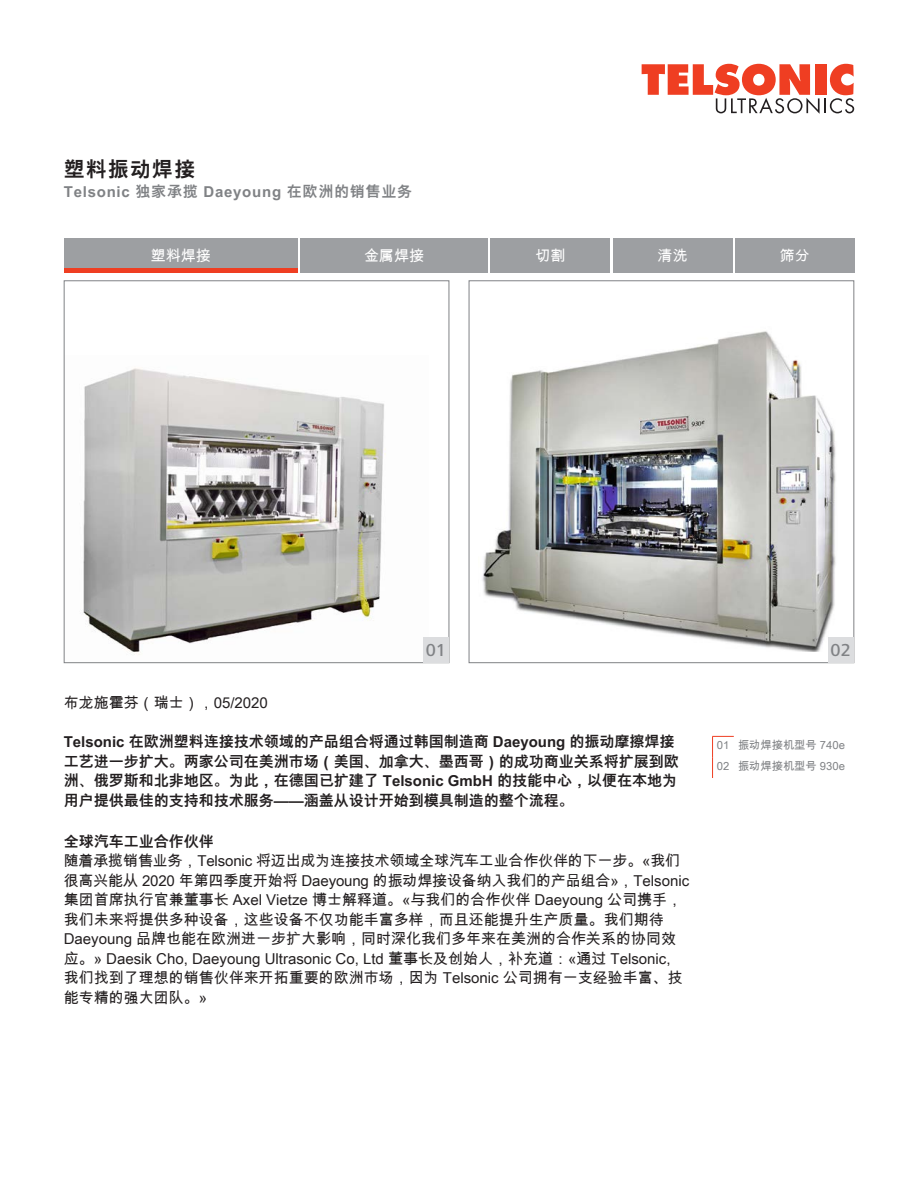
<style>
.page{position:relative;width:918px;height:1188px;background:#fff}
.page>*{position:absolute;margin:0;border:0;box-sizing:border-box;transform-origin:0 0}
.Haupttitel_black{font:700 21px "Arial Unicode MS";letter-spacing:.05em;color:#231f20}
.t1{font:500 18px "Frutiger Next LTW1 G";color:#808285}
.Lauftext_10_13pt{font:15px/19.5px "Arial Unicode MS";color:#231f20}
.Lauftext_10_13pt__me{font:700 15px/19.5px "Arial Unicode MS";color:#231f20}
.Subtitel_grau{font:700 15px "Arial Unicode MS";letter-spacing:.05em;color:#808285}
.Portfoliotitel{font:15px "Arial Unicode MS";color:#fff}
.Legende_7_5_9pt{font:11.25px "Arial Unicode MS";color:#808285}
.Legende_7_5_9pt__med{font:11.25px "Arial Unicode MS";color:#808285}
</style>
<div class="page">
<div style="left:64px;top:239px;width:234px;height:34px;background:#9d9fa2"></div>
<div style="left:301px;top:239px;width:187px;height:34px;background:#9d9fa2"></div>
<div style="left:491px;top:239px;width:119px;height:34px;background:#9d9fa2"></div>
<div style="left:613px;top:239px;width:119px;height:34px;background:#9d9fa2"></div>
<div style="left:735px;top:239px;width:119px;height:34px;background:#9d9fa2"></div>
<hr style="left:64px;top:269px;width:234px;height:4px;background:#ef3e22">
<svg style="left:712px;top:736px;width:22px;height:42px"></svg>
<svg style="left:642px;top:64px;width:212px;height:50px"></svg>
<svg style="left:63px;top:280px;width:387px;height:383px"></svg>
<svg style="left:468px;top:280px;width:387px;height:383px"></svg>
<div style="left:423px;top:637px;width:26px;height:25px;background:#dcdddf"></div>
<div style="left:828px;top:637px;width:25px;height:25px;background:#dcdddf"></div>
<p class="Haupttitel_black" style="left:64px;top:154px;width:133px">塑料振动焊接</p>
<p class="Subtitel_grau" style="left:64px;top:180px;width:350px">Telsonic 独家承揽 Daeyoung 在欧洲的销售业务</p>
<p class="Portfoliotitel" style="left:151px;top:245px;width:61px">塑料焊接</p>
<p class="Portfoliotitel" style="left:364px;top:245px;width:61px">金属焊接</p>
<p class="Portfoliotitel" style="left:535px;top:245px;width:31px">切割</p>
<p class="Portfoliotitel" style="left:658px;top:245px;width:31px">清洗</p>
<p class="Portfoliotitel" style="left:780px;top:245px;width:31px">筛分</p>
<p class="t1" style="left:426px;top:640px;width:22px">01</p>
<p class="t1" style="left:831px;top:640px;width:22px">02</p>
<p class="Lauftext_10_13pt" style="left:64px;top:693px;width:206px">布龙施霍芬（瑞士），05/2020</p>
<p class="Lauftext_10_13pt__me" style="left:64px;top:732px;width:617px">Telsonic 在欧洲塑料连接技术领域的产品组合将通过韩国制造商 Daeyoung 的振动摩擦焊接工艺进一步扩大。两家公司在美洲市场（美国、加拿大、墨西哥）的成功商业关系将扩展到欧洲、俄罗斯和北非地区。为此，在德国已扩建了 Telsonic GmbH 的技能中心，以便在本地为用户提供最佳的支持和技术服务——涵盖从设计开始到模具制造的整个流程。</p>
<p class="Lauftext_10_13pt__me" style="left:64px;top:832px;width:151px">全球汽车工业合作伙伴</p>
<p class="Lauftext_10_13pt" style="left:64px;top:851px;width:627px">随着承揽销售业务，Telsonic 将迈出成为连接技术领域全球汽车工业合作伙伴的下一步。«我们很高兴能从 2020 年第四季度开始将 Daeyoung 的振动焊接设备纳入我们的产品组合»，Telsonic集团首席执行官兼董事长 Axel Vietze 博士解释道。«与我们的合作伙伴 Daeyoung 公司携手，我们未来将提供多种设备，这些设备不仅功能丰富多样，而且还能提升生产质量。我们期待Daeyoung 品牌也能在欧洲进一步扩大影响，同时深化我们多年来在美洲的合作关系的协同效应。» Daesik Cho, Daeyoung Ultrasonic Co, Ltd 董事长及创始人，补充道：«通过 Telsonic,我们找到了理想的销售伙伴来开拓重要的欧洲市场，因为 Telsonic 公司拥有一支经验丰富、技能专精的强大团队。»</p>
<p class="Legende_7_5_9pt__med" style="left:717px;top:737px;width:14px">01</p>
<p class="Legende_7_5_9pt" style="left:738px;top:737px;width:108px">振动焊接机型号 740e</p>
<p class="Legende_7_5_9pt__med" style="left:717px;top:757px;width:14px">02</p>
<p class="Legende_7_5_9pt" style="left:738px;top:757px;width:108px">振动焊接机型号 930e</p>
</div>
